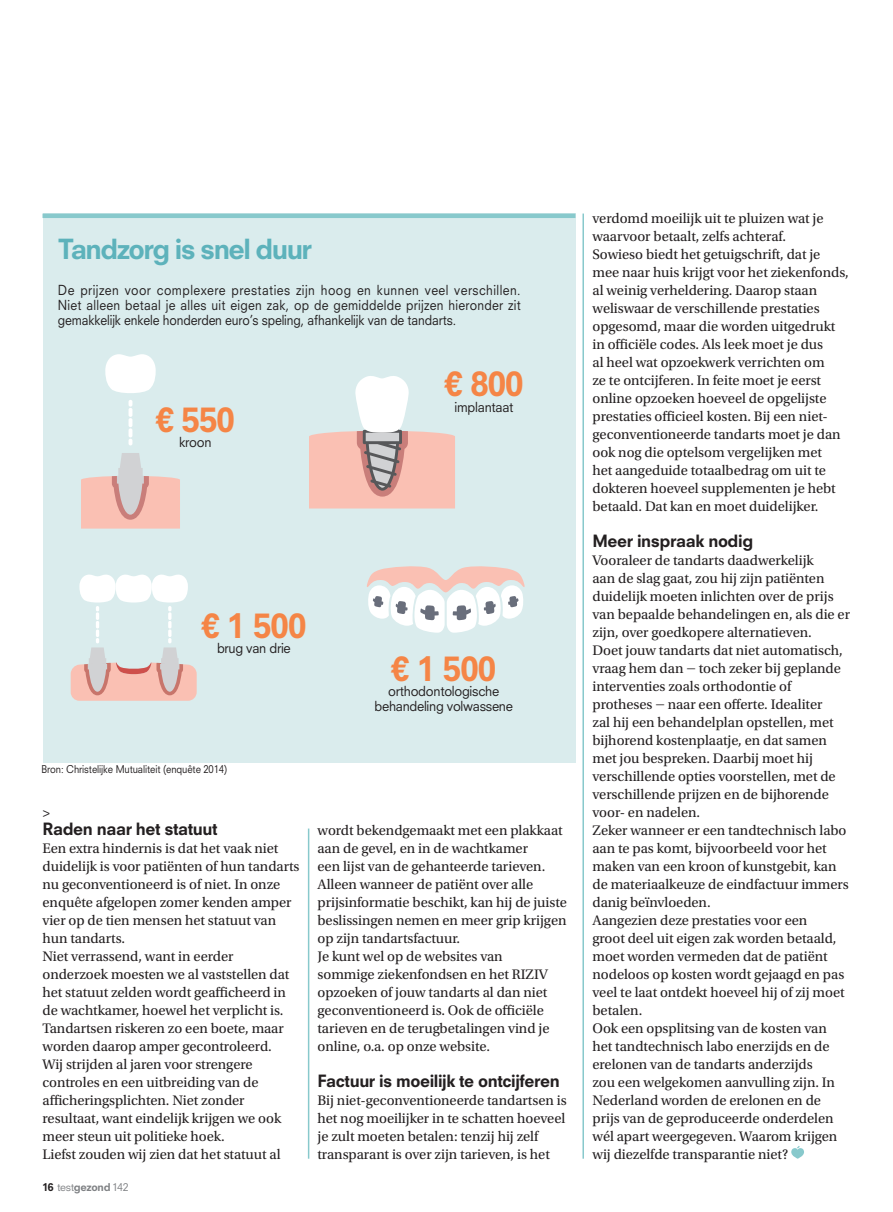
<style>
.page{position:relative;width:893px;height:1212px;background:#fff}
.page>*{position:absolute;margin:0;border:0;box-sizing:border-box;transform-origin:0 0}
.t1{font:800 33px "Neuzeit SLT Std";letter-spacing:-.025em;color:#f58546}
.t2{font:800 27px "Neuzeit SLT Std";letter-spacing:-.06em;color:#5db2bb}
.t3{font:800 16.5px "Neuzeit SLT Std";letter-spacing:-.025em;color:#231f20}
.t4{font:14.55px/18px "Utopia Std";letter-spacing:-.005em;color:#231f20}
.t5{font:13.5px/15px "Neuzeit SLT Std";letter-spacing:-.02em;color:#231f20;text-align:justify;scale:.9 1}
.t6{font:13.5px/15px "Neuzeit SLT Std";letter-spacing:-.02em;color:#231f20;text-align:center;scale:.95 1}
.t7{font:10.5px "Neuzeit SLT Std";letter-spacing:-.01em;color:#231f20;scale:.9 1}
.t8{font:10.5px "Neuzeit SLT Std";letter-spacing:-.03em;color:#808285}
.s1{font-weight:800;color:#231f20}
.s2{font-weight:800}
.s3{font-family:"Publico Text"}
</style>
<div class="page">
<div style="left:43px;top:214px;width:532px;height:549px;background:#daeced"></div>
<hr style="left:308px;top:828px;width:1px;height:331px;background:#88c9cc">
<hr style="left:582px;top:214px;width:2px;height:945px;background:#88c9cc">
<svg style="left:81px;top:453px;width:99px;height:76px"></svg>
<svg style="left:105px;top:354px;width:51px;height:91px"></svg>
<svg style="left:309px;top:376px;width:146px;height:132px"></svg>
<svg style="left:71px;top:575px;width:126px;height:126px"></svg>
<svg style="left:367px;top:566px;width:158px;height:67px"></svg>
<hr style="left:43px;top:214px;width:532px;height:4px;background:#88c9cc">
<svg style="left:791px;top:1146px;width:13px;height:13px"></svg>
<h2 class="t2" style="left:58px;top:232px;width:256px">Tandzorg is snel duur</h2>
<p class="t5" style="left:58px;top:282px;width:516px">De prijzen voor complexere prestaties zijn hoog en kunnen veel verschillen.<br>Niet alleen betaal je alles uit eigen zak, op de gemiddelde prijzen hieronder zit gemakkelijk enkele honderden euro’s speling, afhankelijk van de tandarts.</p>
<h1 class="t1" style="left:156px;top:399px;width:81px">€ 550</h1>
<p class="t6" style="left:179px;top:434px;width:36px">kroon</p>
<h1 class="t1" style="left:444px;top:364px;width:81px">€ 800</h1>
<p class="t6" style="left:455px;top:399px;width:63px">implantaat</p>
<h1 class="t1" style="left:201px;top:606px;width:106px">€ 1 500</h1>
<p class="t6" style="left:217px;top:641px;width:79px">brug van drie</p>
<h1 class="t1" style="left:391px;top:649px;width:106px">€ 1 500</h1>
<p class="t6" style="left:375px;top:683px;width:147px">orthodontologische behandeling volwassene</p>
<p class="t7" style="left:41px;top:762px;width:208px">Bron: Christelijke Mutualiteit (enquête 2014)</p>
<p class="t4" style="left:43px;top:803px;width:9px">&gt;</p>
<p class="t3" style="left:43px;top:818px;width:177px">Raden naar het statuut</p>
<p class="t4" style="left:43px;top:839px;width:259px">Een extra hindernis is dat het vaak niet duidelijk is voor patiënten of hun tandarts nu geconventioneerd is of niet. In onze enquête afgelopen zomer kenden amper vier op de tien mensen het statuut van hun tandarts.<br>Niet verrassend, want in eerder onderzoek moesten we al vaststellen dat het statuut zelden wordt geafficheerd in de wachtkamer, hoewel het verplicht is.<br>Tandartsen riskeren zo een boete, maar worden daarop amper gecontroleerd.<br>Wij strijden al jaren voor strengere controles en een uitbreiding van de afficheringsplichten. Niet zonder resultaat, want eindelijk krijgen we ook meer steun uit politieke hoek.<br>Liefst zouden wij zien dat het statuut al</p>
<p class="t8" style="left:43px;top:1180px;width:88px"><span class="s1">16</span> test<span class="s2">gezond</span> 142</p>
<p class="t4" style="left:317px;top:821px;width:251px">wordt bekendgemaakt met een plakkaat aan de gevel, en in de wachtkamer<br>een lijst van de gehanteerde tarieven.<br>Alleen wanneer de patiënt over alle prijsinformatie beschikt, kan hij de juiste beslissingen nemen en meer grip krijgen op zijn tandartsfactuur.<br>Je kunt wel op de websites van<br>sommige ziekenfondsen en het RIZIV opzoeken of jouw tandarts al dan niet geconventioneerd is. Ook de officiële tarieven en de terugbetalingen vind je online, o.a. op onze website.</p>
<p class="t3" style="left:317px;top:1070px;width:244px">Factuur is moeilijk te ontcijferen</p>
<p class="t4" style="left:317px;top:1091px;width:251px">Bij niet-geconventioneerde tandartsen is het nog moeilijker in te schatten hoeveel je zult moeten betalen: tenzij hij zelf transparant is over zijn tarieven, is het</p>
<p class="t4" style="left:592px;top:209px;width:258px">verdomd moeilijk uit te pluizen wat je waarvoor betaalt, zelfs achteraf.<br>Sowieso biedt het getuigschrift, dat je mee naar huis krijgt voor het ziekenfonds, al weinig verheldering. Daarop staan weliswaar de verschillende prestaties opgesomd, maar die worden uitgedrukt in officiële codes. Als leek moet je dus<br>al heel wat opzoekwerk verrichten om<br>ze te ontcijferen. In feite moet je eerst online opzoeken hoeveel de opgelijste prestaties officieel kosten. Bij een niet&shy;geconventioneerde tandarts moet je dan ook nog die optelsom vergelijken met<br>het aangeduide totaalbedrag om uit te dokteren hoeveel supplementen je hebt betaald. Dat kan en moet duidelijker.</p>
<p class="t3" style="left:592px;top:530px;width:162px">Meer inspraak nodig</p>
<p class="t4" style="left:592px;top:551px;width:259px">Vooraleer de tandarts daadwerkelijk<br>aan de slag gaat, zou hij zijn patiënten duidelijk moeten inlichten over de prijs van bepaalde behandelingen en, als die er zijn, over goedkopere alternatieven.<br>Doet jouw tandarts dat niet automatisch, vraag hem dan <span class="s3">—</span> toch zeker bij geplande interventies zoals orthodontie of protheses <span class="s3">—</span> naar een offerte. Idealiter<br>zal hij een behandelplan opstellen, met bijhorend kostenplaatje, en dat samen met jou bespreken. Daarbij moet hij verschillende opties voorstellen, met de verschillende prijzen en de bijhorende voor- en nadelen.<br>Zeker wanneer er een tandtechnisch labo aan te pas komt, bijvoorbeeld voor het maken van een kroon of kunstgebit, kan de materiaalkeuze de eindfactuur immers danig beïnvloeden.<br>Aangezien deze prestaties voor een<br>groot deel uit eigen zak worden betaald, moet worden vermeden dat de patiënt nodeloos op kosten wordt gejaagd en pas veel te laat ontdekt hoeveel hij of zij moet betalen.<br>Ook een opsplitsing van de kosten van het tandtechnisch labo enerzijds en de erelonen van de tandarts anderzijds<br>zou een welgekomen aanvulling zijn. In Nederland worden de erelonen en de prijs van de geproduceerde onderdelen wél apart weergegeven. Waarom krijgen wij diezelfde transparantie niet?</p>
</div>
